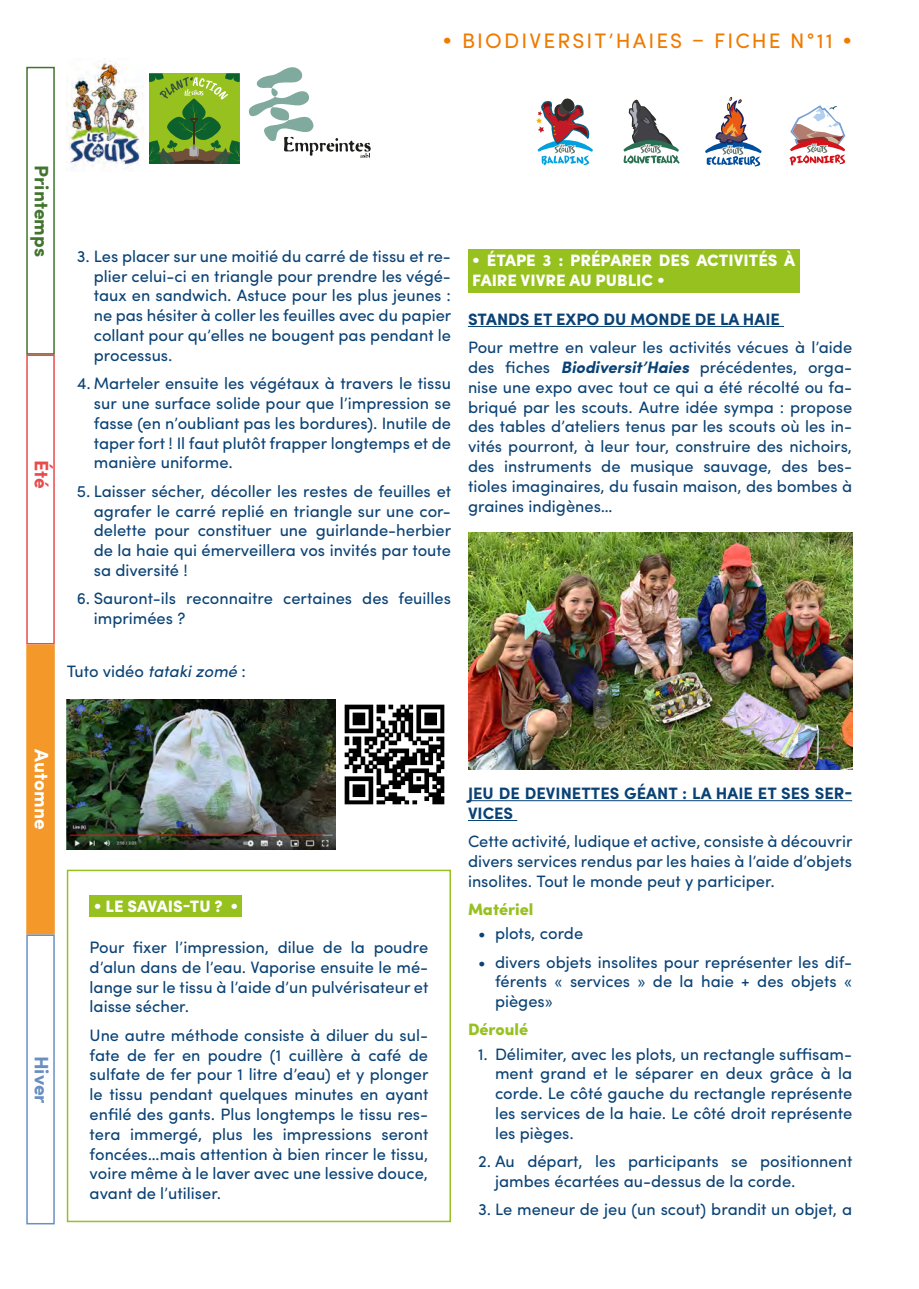
<style>
.page{position:relative;width:919px;height:1289px;background:#fff}
.page>*{position:absolute;margin:0;border:0;box-sizing:border-box;transform-origin:0 0}
.t1{font:21px "Sofia Pro";letter-spacing:.1em;color:#ef7b00}
.t2{font:700 19.5px "Sofia Pro";color:#41752e}
.t3{font:700 19.5px "Sofia Pro";color:#fff}
.t4{font:700 19.5px "Sofia Pro";color:#688fc1}
.t5{font:700 19.5px "Sofia Pro";color:#e94b4b}
.Texte{font:16.5px/19.8px "Sofia Pro";color:#0a4275;text-align:justify}
.Texte-2{font:700 16.5px/19.8px "Sofia Pro";color:#0a4275}
.titre_Para_1{font:900 16.5px/19.8px "Sofia Pro";color:#fff}
.titre_para_2{font:900 16.5px "Sofia Pro";color:#96c11f}
.s1{font-style:italic}
.s2{font-weight:700;font-style:italic}
</style>
<div class="page">
<div style="left:26px;top:67px;width:29px;height:288px;border:2px solid #41752e"></div>
<div style="left:26px;top:354px;width:29px;height:290px;background:#fff;border:2px solid #e94b4b"></div>
<div style="left:26px;top:644px;width:29px;height:290px;background:#f39829;border:2px solid #f39829"></div>
<div style="left:26px;top:934px;width:29px;height:290px;border:2px solid #688fc1"></div>
<img style="left:68px;top:61px;width:73px;height:108px">
<svg style="left:789px;top:105px;width:57px;height:61px"></svg>
<svg style="left:623px;top:99px;width:56px;height:65px"></svg>
<svg style="left:536px;top:98px;width:57px;height:67px"></svg>
<svg style="left:705px;top:97px;width:56px;height:69px"></svg>
<svg style="left:248px;top:67px;width:123px;height:91px"></svg>
<svg style="left:149px;top:73px;width:91px;height:91px;background:#6e9c2c"></svg>
<div style="left:67px;top:869px;width:384px;height:353px;border:2px solid #96c11f"></div>
<div style="left:90px;top:895px;width:152px;height:21px;background:#96c11f"></div>
<img style="left:67px;top:699px;width:268px;height:150px">
<img style="left:344px;top:704px;width:101px;height:101px">
<div style="left:468px;top:249px;width:331px;height:43px;background:#96c11f"></div>
<hr style="left:468px;top:326px;width:316px;height:1px;background:#0a4275">
<hr style="left:468px;top:800px;width:384px;height:1px;background:#0a4275">
<hr style="left:468px;top:820px;width:49px;height:1px;background:#0a4275">
<img style="left:468px;top:532px;width:384px;height:238px">
<p class="t1" style="left:442px;top:25px;width:411px">• BIODIVERSIT’HAIES – FICHE N°11 •</p>
<p class="t2" style="left:57px;top:165px;width:93px;rotate:90deg">Printemps</p>
<p class="t5" style="left:57px;top:459px;width:30px;rotate:90deg">Été</p>
<p class="Texte" style="left:94px;top:245px;width:359px;text-indent:-17px">3. Les placer sur une moitié du carré de tissu et re&shy;plier celui-ci en triangle pour prendre les végé&shy;taux en sandwich. Astuce pour les plus jeunes : ne pas hésiter à coller les feuilles avec du papier collant pour qu’elles ne bougent pas pendant le processus.</p>
<p class="Texte" style="left:94px;top:372px;width:358px;text-indent:-17px">4. Marteler ensuite les végétaux à travers le tissu sur une surface solide pour que l’impression se fasse (en n’oubliant pas les bordures). Inutile de taper fort ! Il faut plutôt frapper longtemps et de manière uniforme.</p>
<p class="Texte" style="left:94px;top:480px;width:359px;text-indent:-17px">5. Laisser sécher, décoller les restes de feuilles et agrafer le carré replié en triangle sur une cor&shy;delette pour constituer une guirlande-herbier de la haie qui émerveillera vos invités par toute sa diversité !</p>
<p class="Texte" style="left:94px;top:587px;width:358px;text-indent:-17px">6. Sauront-ils reconnaitre certaines des feuilles imprimées ?</p>
<p class="Texte" style="left:67px;top:660px;width:180px">Tuto vidéo <span class="s1">tataki zomé</span> :</p>
<p class="titre_Para_1" style="left:472px;top:249px;width:324px">• ÉTAPE 3 : PRÉPARER DES ACTIVITÉS À<br>FAIRE VIVRE AU PUBLIC •</p>
<p class="Texte-2" style="left:468px;top:308px;width:313px">STANDS ET EXPO DU MONDE DE LA HAIE</p>
<p class="Texte" style="left:468px;top:336px;width:385px">Pour mettre en valeur les activités vécues à l’aide des fiches <span class="s2">Biodiversit’Haies</span> précédentes, orga&shy;nise une expo avec tout ce qui a été récolté ou fa&shy;briqué par les scouts. Autre idée sympa : propose des tables d’ateliers tenus par les scouts où les in&shy;vités pourront, à leur tour, construire des nichoirs, des instruments de musique sauvage, des bes&shy;tioles imaginaires, du fusain maison, des bombes à graines indigènes…</p>
<p class="t3" style="left:57px;top:749px;width:82px;rotate:90deg">Automne</p>
<p class="t4" style="left:57px;top:1055px;width:49px;rotate:90deg">Hiver</p>
<p class="titre_Para_1" style="left:94px;top:894px;width:146px">• LE SAVAIS-TU ? •</p>
<p class="Texte" style="left:90px;top:936px;width:340px">Pour fixer l’impression, dilue de la poudre d’alun dans de l’eau. Vaporise ensuite le mé&shy;lange sur le tissu à l’aide d’un pulvérisateur et laisse sécher.</p>
<p class="Texte" style="left:90px;top:1023px;width:340px">Une autre méthode consiste à diluer du sul&shy;fate de fer en poudre (1 cuillère à café de sulfate de fer pour 1 litre d’eau) et y plonger le tissu pendant quelques minutes en ayant enfilé des gants. Plus longtemps le tissu res&shy;tera immergé, plus les impressions seront foncées…mais attention à bien rincer le tissu, voire même à le laver avec une lessive douce, avant de l’utiliser.</p>
<p class="Texte-2" style="left:468px;top:782px;width:385px">JEU DE DEVINETTES GÉANT : LA HAIE ET SES SER-<br>VICES</p>
<p class="Texte" style="left:468px;top:830px;width:386px">Cette activité, ludique et active, consiste à découvrir divers services rendus par les haies à l’aide d’objets insolites. Tout le monde peut y participer.</p>
<p class="titre_para_2" style="left:468px;top:896px;width:67px">Matériel</p>
<p class="Texte" style="left:478px;top:922px;width:107px">• plots, corde</p>
<p class="Texte" style="left:495px;top:950px;width:358px;text-indent:-17px">• divers objets insolites pour représenter les dif&shy;férents « services » de la haie + des objets « pièges»</p>
<p class="titre_para_2" style="left:468px;top:1016px;width:62px">Déroulé</p>
<p class="Texte" style="left:495px;top:1042px;width:359px;text-indent:-17px">1. Délimiter, avec les plots, un rectangle suffisam&shy;ment grand et le séparer en deux grâce à la corde. Le côté gauche du rectangle représente les services de la haie. Le côté droit représente les pièges.</p>
<p class="Texte" style="left:495px;top:1150px;width:359px;text-indent:-17px">2. Au départ, les participants se positionnent jambes écartées au-dessus de la corde.</p>
<p class="Texte" style="left:478px;top:1198px;width:376px">3. Le meneur de jeu (un scout) brandit un objet, a</p>
</div>
